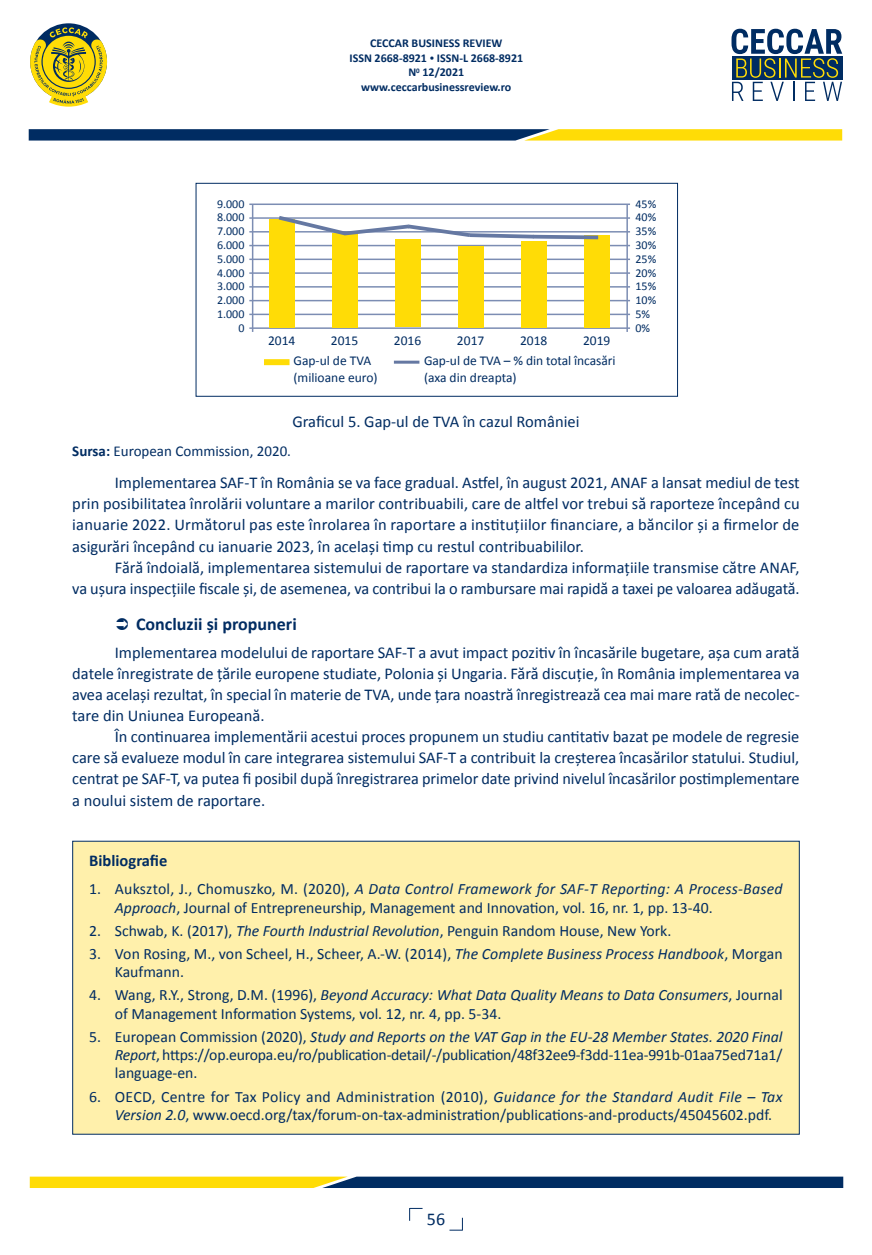
<style>
.page{position:relative;width:872px;height:1255px;background:#fff}
.page>*{position:absolute;margin:0;border:0;box-sizing:border-box;transform-origin:0 0}
.t1{font:700 18px "Calibri";color:#002c62}
.t2{font:18px "Calibri";color:#002c62}
.t3{font:16.5px/21.1px "Calibri";letter-spacing:-.005em;color:#002c62;text-align:justify}
.t4{font:700 16.5px "Calibri";color:#002c62}
.t5{font:15.75px/18.3px "Calibri";color:#002c62}
.t6{font:15px "Calibri";color:#002c62}
.t7{font:13.5px "Calibri";color:#002c62}
.t8{font:700 12px/14.4px "Calibri";color:#002c62;text-align:center}
.t9{font:12px/13.8px "Calibri";color:#002c62;text-align:right}
.s1{font-size:9px}
.s2{font-weight:700}
.s3{font-style:italic}
</style>
<div class="page">
<svg style="left:409px;top:1207px;width:13px;height:13px"></svg>
<svg style="left:30px;top:27px;width:77px;height:80px"></svg>
<svg style="left:731px;top:29px;width:111px;height:72px"></svg>
<svg style="left:29px;top:129px;width:813px;height:11px;background:#637144"></svg>
<svg style="left:30px;top:1176px;width:813px;height:11px;background:#6a774c"></svg>
<svg style="left:449px;top:1217px;width:14px;height:13px"></svg>
<div style="left:72px;top:840px;width:727px;height:294px;background:#fff0ab"></div>
<div style="left:196px;top:183px;width:482px;height:213px;border:1px solid #002c62"></div>
<hr style="left:249px;top:203px;width:381px;height:2px;background:#7c8db3">
<hr style="left:249px;top:217px;width:381px;height:2px;background:#7c8db3">
<hr style="left:249px;top:231px;width:381px;height:1px;background:#7c8db3">
<hr style="left:249px;top:245px;width:381px;height:1px;background:#7c8db3">
<hr style="left:249px;top:258px;width:381px;height:2px;background:#7c8db3">
<hr style="left:249px;top:272px;width:381px;height:2px;background:#7c8db3">
<hr style="left:249px;top:286px;width:381px;height:1px;background:#7c8db3">
<hr style="left:249px;top:300px;width:381px;height:1px;background:#7c8db3">
<hr style="left:249px;top:313px;width:381px;height:2px;background:#7c8db3">
<hr style="left:249px;top:327px;width:381px;height:2px;background:#7c8db3">
<hr style="left:252px;top:204px;width:1px;height:128px;background:#7c8db3">
<hr style="left:626px;top:204px;width:2px;height:128px;background:#7c8db3">
<div style="left:269px;top:219px;width:26px;height:108px;background:#ffdc06"></div>
<div style="left:332px;top:233px;width:25px;height:94px;background:#ffdc06"></div>
<div style="left:395px;top:239px;width:25px;height:88px;background:#ffdc06"></div>
<div style="left:458px;top:246px;width:25px;height:81px;background:#ffdc06"></div>
<div style="left:521px;top:241px;width:25px;height:86px;background:#ffdc06"></div>
<div style="left:584px;top:235px;width:25px;height:92px;background:#ffdc06"></div>
<div style="left:264px;top:359px;width:25px;height:6px;background:#ffdc06"></div>
<hr style="left:394px;top:360px;width:25px;height:3px;background:#6578a2">
<svg style="left:275px;top:216px;width:327px;height:25px"></svg>
<p class="t8" style="left:349px;top:36px;width:175px">CECCAR BUSINESS REVIEW<br>ISSN 2668-8921 <span class="s1">•</span> ISSN-L 2668-8921<br>N<sup>0</sup> 12/2021 www.ceccarbusinessreview.ro</p>
<p class="t9" style="left:217px;top:196px;width:29px">9.000<br>8.000<br>7.000<br>6.000<br>5.000<br>4.000<br>3.000<br>2.000<br>1.000<br>0</p>
<p class="t9" style="left:635px;top:196px;width:22px;text-align:left">45%<br>40%<br>35%<br>30%<br>25%<br>20%<br>15%<br>10%<br>5%<br>0%</p>
<p class="t7" style="left:293px;top:352px;width:79px">Gap-ul de TVA</p>
<p class="t7" style="left:424px;top:352px;width:193px">Gap-ul de TVA – % din total încasări</p>
<p class="t7" style="left:293px;top:369px;width:86px">(milioane euro)</p>
<p class="t7" style="left:424px;top:369px;width:94px">(axa din dreapta)</p>
<p class="t7" style="left:268px;top:332px;width:29px">2014</p>
<p class="t7" style="left:331px;top:332px;width:29px">2015</p>
<p class="t7" style="left:394px;top:332px;width:29px">2016</p>
<p class="t7" style="left:457px;top:332px;width:29px">2017</p>
<p class="t7" style="left:520px;top:332px;width:29px">2018</p>
<p class="t7" style="left:583px;top:332px;width:29px">2019</p>
<p class="t3" style="left:292px;top:410px;width:288px">Graficul 5. Gap-ul de TVA în cazul României</p>
<p class="t6" style="left:72px;top:442px;width:220px"><span class="s2">Sursa:</span> European Commission, 2020.</p>
<p class="t3" style="left:72px;top:471px;width:729px;text-indent:43px">Implementarea SAF-T în România se va face gradual. Astfel, în august 2021, ANAF a lansat mediul de test prin posibilitatea înrolării voluntare a marilor contribuabili, care de altfel vor trebui să raporteze începând cu ianuarie 2022. Următorul pas este înrolarea în raportare a instituțiilor financiare, a băncilor și a firmelor de asigurări începând cu ianuarie 2023, în același timp cu restul contribuabililor.</p>
<p class="t3" style="left:72px;top:556px;width:729px;text-align:right">Fără îndoială, implementarea sistemului de raportare va standardiza informațiile transmise către ANAF,<br>va ușura inspecțiile fiscale și, de asemenea, va contribui la o rambursare mai rapidă a taxei pe valoarea adăugată.</p>
<p class="t1" style="left:136px;top:612px;width:162px">Concluzii și propuneri</p>
<p class="t3" style="left:72px;top:640px;width:729px;text-indent:43px">Implementarea modelului de raportare SAF-T a avut impact pozitiv în încasările bugetare, așa cum arată datele înregistrate de țările europene studiate, Polonia și Ungaria. Fără discuție, în România implementarea va avea același rezultat, în special în materie de TVA, unde țara noastră înregistrează cea mai mare rată de necolec&shy;tare din Uniunea Europeană.</p>
<p class="t3" style="left:72px;top:725px;width:729px;text-indent:43px">În continuarea implementării acestui proces propunem un studiu cantitativ bazat pe modele de regresie care să evalueze modul în care integrarea sistemului SAF-T a contribuit la creșterea încasărilor statului. Studiul, centrat pe SAF-T, va putea fi posibil după înregistrarea primelor date privind nivelul încasărilor postimplementare a noului sistem de raportare.</p>
<p class="t4" style="left:89px;top:849px;width:79px">Bibliografie</p>
<p class="t5" style="left:115px;top:879px;width:669px;text-indent:-26px">1. Auksztol, J., Chomuszko, M. (2020), <span class="s3">A Data Control Framework for SAF-T Reporting: A Process-Based<br>Approach</span>, Journal of Entrepreneurship, Management and Innovation, vol. 16, nr. 1, pp. 13-40.</p>
<p class="t5" style="left:89px;top:920px;width:583px">2. Schwab, K. (2017), <span class="s3">The Fourth Industrial Revolution</span>, Penguin Random House, New York.</p>
<p class="t5" style="left:115px;top:943px;width:669px;text-indent:-26px">3. Von Rosing, M., von Scheel, H., Scheer, A.-W. (2014), <span class="s3">The Complete Business Process Handbook</span>, Morgan<br>Kaufmann.</p>
<p class="t5" style="left:115px;top:985px;width:669px;text-indent:-26px">4. Wang, R.Y., Strong, D.M. (1996), <span class="s3">Beyond Accuracy: What Data Quality Means to Data Consumers</span>, Journal of Management Information Systems, vol. 12, nr. 4, pp. 5-34.</p>
<p class="t5" style="left:115px;top:1026px;width:669px;text-align:justify;text-indent:-26px">5. European Commission (2020), <span class="s3">Study and Reports on the VAT Gap in the EU-28 Member States. 2020 Final Report</span>, https://op.europa.eu/ro/publication-detail/-/publication/48f32ee9-f3dd-11ea-991b-01aa75ed71a1/ language-en.</p>
<p class="t5" style="left:115px;top:1086px;width:669px;text-indent:-26px">6. OECD, Centre for Tax Policy and Administration (2010), <span class="s3">Guidance for the Standard Audit File – Tax<br>Version 2.0</span>, www.oecd.org/tax/forum-on-tax-administration/publications-and-products/45045602.pdf.</p>
<p class="t2" style="left:427px;top:1208px;width:20px">56</p>
</div>
